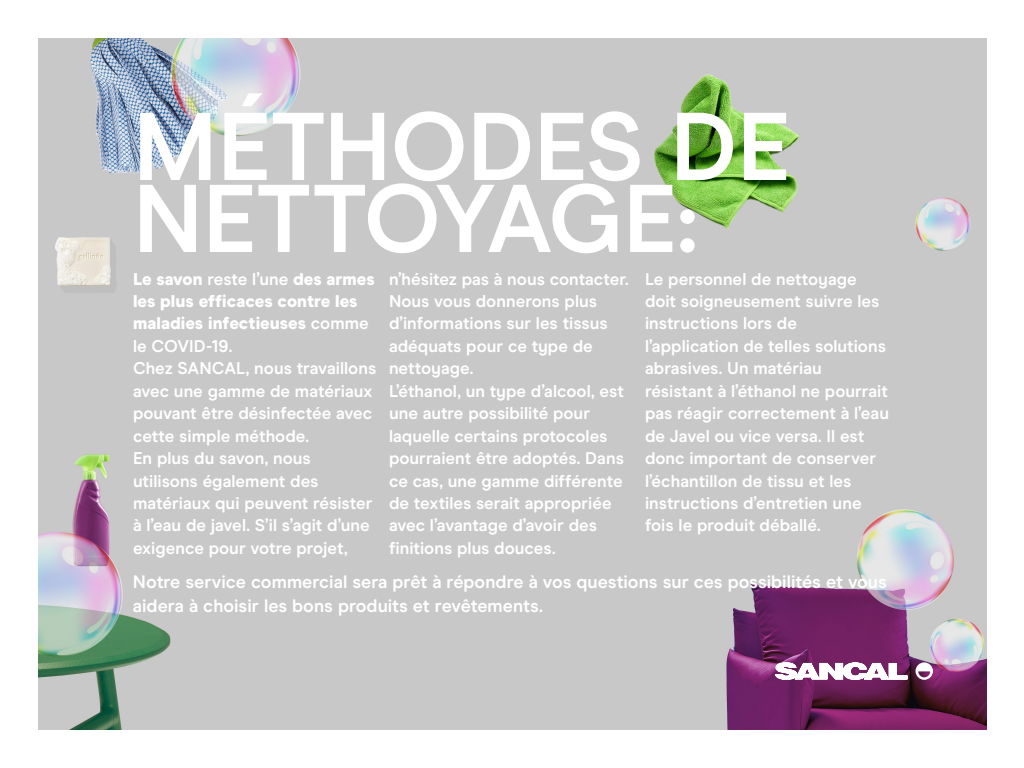
<style>
.page{position:relative;width:1024px;height:768px;background:#fff}
.page>*{position:absolute;margin:0;border:0;box-sizing:border-box;transform-origin:0 0}
.t1{font:700 96px/72px "Modern Era";letter-spacing:-.01em;color:#fff}
.t2{font:700 18px/24px "Modern Era";color:#fff}
.t3{font:700 17px/22.4px "Modern Era";color:#fff}
.s1{font-weight:900}
</style>
<div class="page">
<img style="left:38px;top:38px;width:948px;height:692px">
<svg style="left:916px;top:662px;width:17px;height:18px"></svg>
<svg style="left:775px;top:662px;width:133px;height:18px"></svg>
<h1 class="t1" style="left:133px;top:111px;width:659px">MÉTHODES DE<br>NETTOYAGE:</h1>
<p class="t3" style="left:133px;top:268px;width:245px"><span class="s1">Le savon</span> reste l’une <span class="s1">des armes les plus efficaces contre les maladies infectieuses</span> comme le COVID-19.<br>Chez SANCAL, nous travaillons avec une gamme de matériaux pouvant être désinfectée avec cette simple méthode.<br>En plus du savon, nous utilisons également des matériaux qui peuvent résister à l’eau de javel. S’il s’agit d’une exigence pour votre projet,</p>
<p class="t3" style="left:389px;top:268px;width:241px">n’hésitez pas à nous contacter.<br>Nous vous donnerons plus d’informations sur les tissus adéquats pour ce type de nettoyage.<br>L’éthanol, un type d’alcool, est une autre possibilité pour laquelle certains protocoles pourraient être adoptés. Dans ce cas, une gamme différente de textiles serait appropriée avec l’avantage d’avoir des finitions plus douces.</p>
<p class="t3" style="left:645px;top:268px;width:245px">Le personnel de nettoyage doit soigneusement suivre les instructions lors de l’application de telles solutions abrasives. Un matériau résistant à l’éthanol ne pourrait pas réagir correctement à l’eau de Javel ou vice versa. Il est donc important de conserver l’échantillon de tissu et les instructions d’entretien une fois le produit déballé.</p>
<p class="t2" style="left:133px;top:570px;width:756px">Notre service commercial sera prêt à répondre à vos questions sur ces possibilités et vous aidera à choisir les bons produits et revêtements.</p>
</div>
